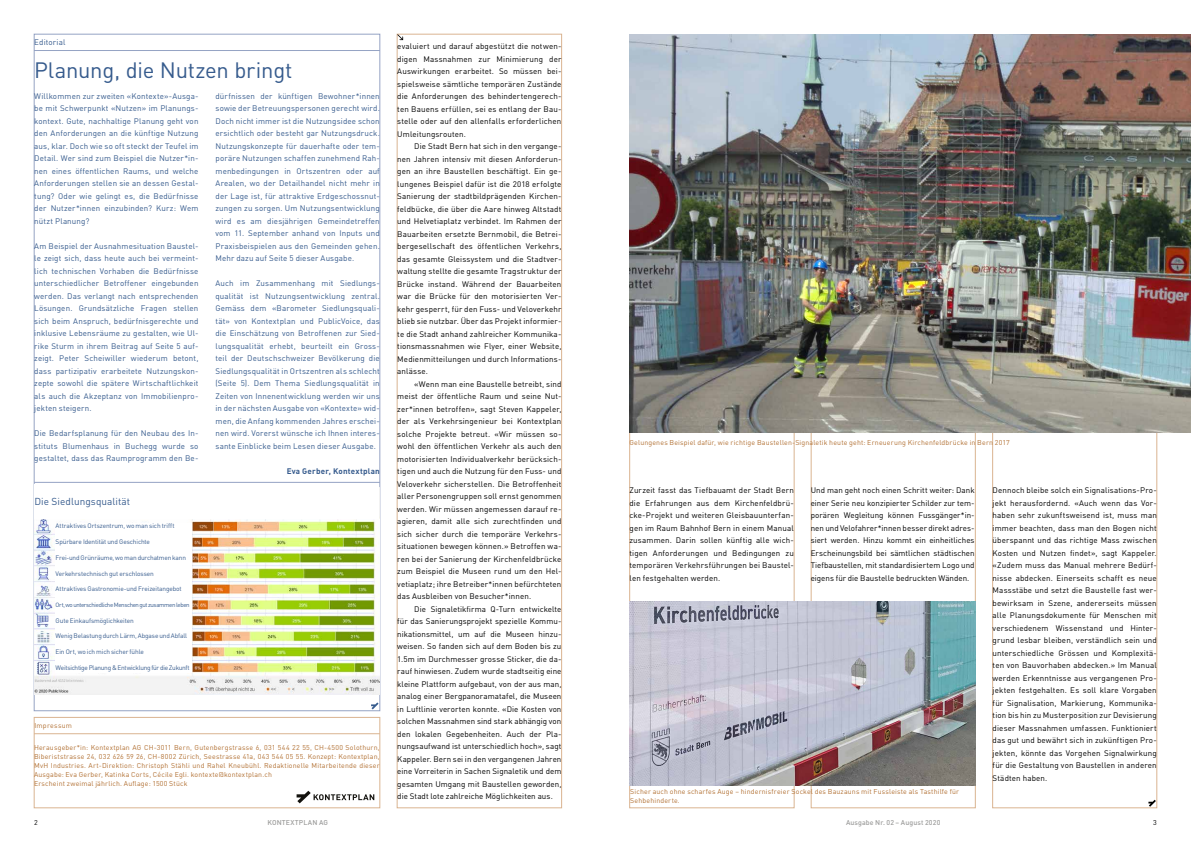
<style>
.page{position:relative;width:1191px;height:842px;background:#fff}
.page>*{position:absolute;margin:0;border:0;box-sizing:border-box;transform-origin:0 0}
.t1{font:22px "DIN";letter-spacing:-.01em;color:#365b8d}
.t2{font:10px "DIN";letter-spacing:.005em;color:#365b8d}
.t3{font:8px/12.5px "DIN";letter-spacing:.015em;color:#000;text-align:justify}
.t4{font:8px/12.5px "DIN";letter-spacing:.015em;color:#365b8d;text-align:justify}
.t5{font:700 8px "DIN";letter-spacing:.03em;color:#365b8d}
.t6{font:7px/9px "DIN";letter-spacing:.02em;color:#b27134}
.t7{font:500 7px "DIN";letter-spacing:.015em;color:#9d9d9c}
.t8{font:7px "DIN";color:#000}
.t9{font:6.5px "DIN";letter-spacing:-.02em;color:#365b8d}
.t10{font:6.5px "DIN";letter-spacing:-.045em;color:#365b8d}
.t11{font:6.1px "DIN";letter-spacing:-.06em;color:#365b8d}
</style>
<div class="page">
<hr style="left:34px;top:50px;width:346px;height:1px;background:#95a3c4">
<div style="left:397px;top:34px;width:165px;height:774px;border:1px solid #dab491"></div>
<div style="left:34px;top:717px;width:346px;height:91px;border:1px solid #dab491"></div>
<hr style="left:34px;top:733px;width:346px;height:1px;background:#dab491">
<div style="left:992px;top:357px;width:165px;height:451px;border:1px solid #dab491"></div>
<hr style="left:34px;top:482px;width:346px;height:1px;background:#95a3c4">
<svg style="left:296px;top:791px;width:78px;height:12px"></svg>
<img style="left:629px;top:34px;width:562px;height:398px">
<img style="left:34px;top:519px;width:345px;height:175px">
<img style="left:629px;top:601px;width:346px;height:185px">
<div style="left:56px;top:523px;width:136px;height:150px;background:#fff"></div>
<svg style="left:397px;top:34px;width:6px;height:6px"></svg>
<svg style="left:371px;top:702px;width:7px;height:7px"></svg>
<svg style="left:1148px;top:800px;width:7px;height:7px"></svg>
<p class="t4" style="left:34px;top:35px;width:33px">Editorial</p>
<h1 class="t1" style="left:34px;top:56px;width:260px">Planung, die Nutzen bringt</h1>
<p class="t4" style="left:34px;top:90px;width:166px">Willkommen zur zweiten «Kontexte»-Ausga&shy;be mit Schwerpunkt «Nutzen» im Planungs&shy;kontext. Gute, nachhaltige Planung geht von den Anforderungen an die künftige Nutzung aus, klar. Doch wie so oft steckt der Teufel im Detail. Wer sind zum Beispiel die Nutzer*in&shy;nen eines öffentlichen Raums, und welche Anforderungen stellen sie an dessen Gestal&shy;tung? Oder wie gelingt es, die Bedürfnisse der Nutzer*innen einzubinden? Kurz: Wem nützt Planung?</p>
<p class="t4" style="left:34px;top:240px;width:166px">Am Beispiel der Ausnahmesituation Baustel&shy;le zeigt sich, dass heute auch bei vermeint&shy;lich technischen Vorhaben die Bedürfnisse unterschiedlicher Betroffener eingebunden werden. Das verlangt nach entsprechenden Lösungen. Grundsätzliche Fragen stellen sich beim Anspruch, bedürfnisgerechte und inklusive Lebensräume zu gestalten, wie Ul&shy;rike Sturm in ihrem Beitrag auf Seite 5 auf&shy;zeigt. Peter Scheiwiller wiederum betont, dass partizipativ erarbeitete Nutzungskon&shy;zepte sowohl die spätere Wirtschaftlichkeit als auch die Akzeptanz von Immobilienpro&shy;jekten steigern.</p>
<p class="t4" style="left:34px;top:427px;width:166px">Die Bedarfsplanung für den Neubau des In&shy;stituts Blumenhaus in Buchegg wurde so gestaltet, dass das Raumprogramm den Be-</p>
<p class="t2" style="left:34px;top:495px;width:97px">Die Siedlungsqualität</p>
<p class="t9" style="left:56px;top:522px;width:120px">Attraktives Ortszentrum, wo man sich trifft</p>
<p class="t9" style="left:56px;top:538px;width:96px">Spürbare Identität und Geschichte</p>
<p class="t9" style="left:56px;top:553px;width:132px">Frei-und Grünräume, wo man durchatmen kann</p>
<p class="t9" style="left:56px;top:569px;width:100px">Verkehrstechnisch gut erschlossen</p>
<p class="t9" style="left:56px;top:585px;width:128px">Attraktives Gastronomie-und Freizeitangebot</p>
<p class="t11" style="left:56px;top:601px;width:135px">Ort, wo unterschiedliche Menschen gut zusammen leben</p>
<p class="t9" style="left:56px;top:616px;width:80px">Gute Einkaufsmöglichkeiten</p>
<p class="t9" style="left:56px;top:632px;width:133px">Wenig Belastung durch Lärm, Abgase und Abfall</p>
<p class="t9" style="left:56px;top:648px;width:90px">Ein Ort, wo ich mich sicher fühle</p>
<p class="t10" style="left:56px;top:663px;width:136px">Weitsichtige Planung &amp; Entwicklung für die Zukunft</p>
<p class="t4" style="left:215px;top:90px;width:166px">dürfnissen der künftigen Bewohner*innen sowie der Betreuungspersonen gerecht wird.<br>Doch nicht immer ist die Nutzungsidee schon ersichtlich oder besteht gar Nutzungsdruck.<br>Nutzungskonzepte für dauerhafte oder tem&shy;poräre Nutzungen schaffen zunehmend Rah&shy;menbedingungen in Ortszentren oder auf Arealen, wo der Detailhandel nicht mehr in der Lage ist, für attraktive Erdgeschossnut&shy;zungen zu sorgen. Um Nutzungsentwicklung wird es am diesjährigen Gemeindetreffen vom 11. September anhand von Inputs und Praxisbeispielen aus den Gemeinden gehen.<br>Mehr dazu auf Seite 5 dieser Ausgabe.</p>
<p class="t4" style="left:215px;top:277px;width:166px">Auch im Zusammenhang mit Siedlungs&shy;qualität ist Nutzungsentwicklung zentral.<br>Gemäss dem «Barometer Siedlungsquali&shy;tät» von Kontextplan und PublicVoice, das die Einschätzung von Betroffenen zur Sied&shy;lungsqualität erhebt, beurteilt ein Gross&shy;teil der Deutschschweizer Bevölkerung die Siedlungsqualität in Ortszentren als schlecht (Seite 5). Dem Thema Siedlungsqualität in Zeiten von Innenentwicklung werden wir uns in der nächsten Ausgabe von «Kontexte» wid&shy;men, die Anfang kommenden Jahres erschei&shy;nen wird. Vorerst wünsche ich Ihnen interes&shy;sante Einblicke beim Lesen dieser Ausgabe.</p>
<p class="t5" style="left:287px;top:466px;width:95px">Eva Gerber, Kontextplan</p>
<p class="t6" style="left:34px;top:721px;width:39px">Impressum</p>
<p class="t6" style="left:34px;top:743px;width:347px">Herausgeber*in: Kontextplan AG CH-3011 Bern, Gutenbergstrasse 6, 031 544 22 55, CH-4500 Solothurn, Biberiststrasse 24, 032 626 59 26, CH-8002 Zürich, Seestrasse 41a, 043 544 05 55. Konzept: Kontextplan, MvH Industries. Art-Direktion: Christoph Stähli und Rahel Kneubühl. Redaktionelle Mitarbeitende dieser Ausgabe: Eva Gerber, Katinka Corts, Cécile Egli. kontexte@kontextplan.ch<br>Erscheint zweimal jährlich. Auflage: 1500 Stück</p>
<p class="t3" style="left:397px;top:40px;width:166px">evaluiert und darauf abgestützt die notwen&shy;digen Massnahmen zur Minimierung der Auswirkungen erarbeitet. So müssen bei&shy;spielsweise sämtliche temporären Zustände die Anforderungen des behindertengerech&shy;ten Bauens erfüllen, sei es entlang der Bau&shy;stelle oder auf den allenfalls erforderlichen Umleitungsrouten.</p>
<p class="t3" style="left:397px;top:140px;width:166px;text-indent:17px">Die Stadt Bern hat sich in den vergange&shy;nen Jahren intensiv mit diesen Anforderun&shy;gen an ihre Baustellen beschäftigt. Ein ge&shy;lungenes Beispiel dafür ist die 2018 erfolgte Sanierung der stadtbildprägenden Kirchen&shy;feldbücke, die über die Aare hinweg Altstadt und Helvetiaplatz verbindet. Im Rahmen der Bauarbeiten ersetzte Bernmobil, die Betrei&shy;bergesellschaft des öffentlichen Verkehrs, das gesamte Gleissystem und die Stadtver&shy;waltung stellte die gesamte Tragstruktur der Brücke instand. Während der Bauarbeiten war die Brücke für den motorisierten Ver&shy;kehr gesperrt, für den Fuss- und Veloverkehr blieb sie nutzbar. Über das Projekt informier&shy;te die Stadt anhand zahlreicher Kommunika&shy;tionsmassnahmen wie Flyer, einer Website, Medienmitteilungen und durch Informations&shy;anlässe.</p>
<p class="t3" style="left:397px;top:377px;width:166px;text-indent:17px">«Wenn man eine Baustelle betreibt, sind meist der öffentliche Raum und seine Nut&shy;zer*innen betroffen», sagt Steven Kappeler, der als Verkehrsingenieur bei Kontextplan solche Projekte betreut. «Wir müssen so&shy;wohl den öffentlichen Verkehr als auch den motorisierten Individualverkehr berücksich&shy;tigen und auch die Nutzung für den Fuss- und Veloverkehr sicherstellen. Die Betroffenheit aller Personengruppen soll ernst genommen werden. Wir müssen angemessen darauf re&shy;agieren, damit alle sich zurechtfinden und sich sicher durch die temporäre Verkehrs&shy;situationen bewegen können.» Betroffen wa&shy;ren bei der Sanierung der Kirchenfeldbrücke zum Beispiel die Museen rund um den Hel&shy;vetiaplatz; ihre Betreiber*innen befürchteten das Ausbleiben von Besucher*innen.</p>
<p class="t3" style="left:397px;top:602px;width:166px;text-indent:17px">Die Signaletikfirma Q-Turn entwickelte für das Sanierungsprojekt spezielle Kommu&shy;nikationsmittel, um auf die Museen hinzu&shy;weisen. So fanden sich auf dem Boden bis zu 1.5m im Durchmesser grosse Sticker, die da&shy;rauf hinwiesen. Zudem wurde stadtseitig eine kleine Plattform aufgebaut, von der aus man, analog einer Bergpanoramatafel, die Museen in Luftlinie verorten konnte. «Die Kosten von solchen Massnahmen sind stark abhängig von den lokalen Gegebenheiten. Auch der Pla&shy;nungsaufwand ist unterschiedlich hoch», sagt Kappeler. Bern sei in den vergangenen Jahren eine Vorreiterin in Sachen Signaletik und dem gesamten Umgang mit Baustellen geworden, die Stadt lote zahlreiche Möglichkeiten aus.</p>
<p class="t6" style="left:629px;top:438px;width:382px">Gelungenes Beispiel dafür, wie richtige Baustellen-Signaletik heute geht: Erneuerung Kirchenfeldbrücke in Bern 2017</p>
<p class="t3" style="left:629px;top:484px;width:166px">Zurzeit fasst das Tiefbauamt der Stadt Bern die Erfahrungen aus dem Kirchenfeldbrü&shy;cke-Projekt und weiteren Gleisbauunterfan&shy;gen im Raum Bahnhof Bern in einem Manual zusammen. Darin sollen künftig alle wich&shy;tigen Anforderungen und Bedingungen zu temporären Verkehrsführungen bei Baustel&shy;len festgehalten werden.</p>
<p class="t3" style="left:810px;top:484px;width:165px">Und man geht noch einen Schritt weiter: Dank einer Serie neu konzipierter Schilder zur tem&shy;porären Wegleitung können Fussgänger*in&shy;nen und Velofahrer*innen besser direkt adres&shy;siert werden. Hinzu kommt ein einheitliches Erscheinungsbild bei sämtlichen städtischen Tiefbaustellen, mit standardisiertem Logo und eigens für die Baustelle bedruckten Wänden.</p>
<p class="t3" style="left:992px;top:484px;width:166px">Dennoch bleibe solch ein Signalisations-Pro&shy;jekt herausfordernd. «Auch wenn das Vor&shy;haben sehr zukunftsweisend ist, muss man immer beachten, dass man den Bogen nicht überspannt und das richtige Mass zwischen Kosten und Nutzen findet», sagt Kappeler. «Zudem muss das Manual mehrere Bedürf&shy;nisse abdecken. Einerseits schafft es neue Massstäbe und setzt die Baustelle fast wer&shy;bewirksam in Szene, andererseits müssen alle Planungsdokumente für Menschen mit verschiedenem Wissenstand und Hinter&shy;grund lesbar bleiben, verständlich sein und unterschiedliche Grössen und Komplexitä&shy;ten von Bauvorhaben abdecken.» Im Manual werden Erkenntnisse aus vergangenen Pro&shy;jekten festgehalten. Es soll klare Vorgaben für Signalisation, Markierung, Kommunika&shy;tion bis hin zu Musterposition zur Devisierung dieser Massnahmen umfassen. Funktioniert das gut und bewährt sich in zukünftigen Pro&shy;jekten, könnte das Vorgehen Signalwirkung für die Gestaltung von Baustellen in anderen Städten haben.</p>
<p class="t6" style="left:630px;top:787px;width:330px;line-height:8.4px">Sicher auch ohne scharfes Auge – hindernisfreier Sockel des Bauzauns mit Fussleiste als Tasthilfe für<br>Sehbehinderte.</p>
<p class="t8" style="left:34px;top:818px;width:5px">2</p>
<p class="t7" style="left:267px;top:818px;width:62px">KONTEXTPLAN AG</p>
<p class="t7" style="left:846px;top:818px;width:96px">Ausgabe Nr. 02 – August 2020</p>
<p class="t8" style="left:1153px;top:818px;width:5px">3</p>
</div>
